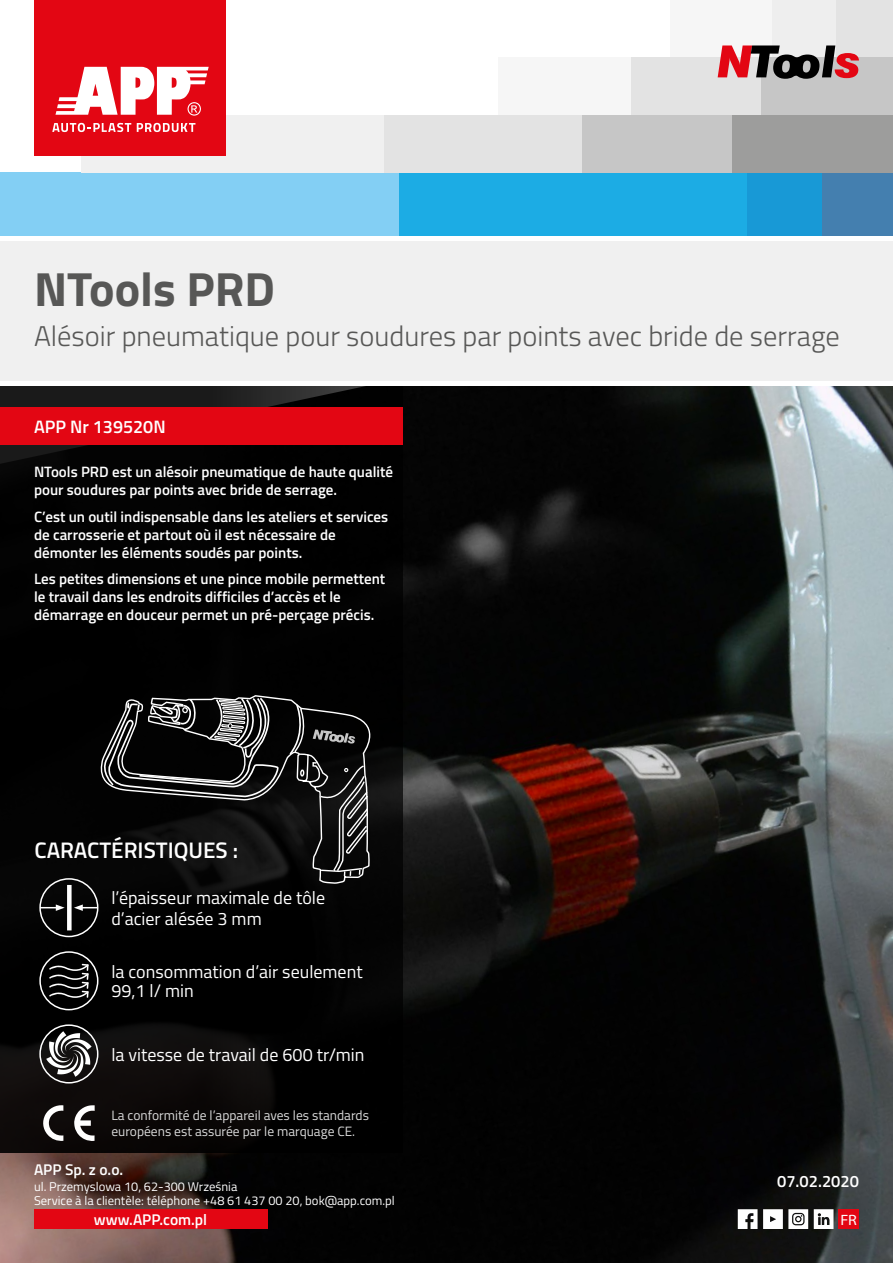
<style>
.page{position:relative;width:893px;height:1263px;background:#fff}
.page>*{position:absolute;margin:0;border:0;box-sizing:border-box;transform-origin:0 0}
.t1{font:700 48px "Titillium";color:#575756}
.t2{font:300 28.5px "Titillium";color:#575756}
.t3{font:600 22.5px "Titillium";color:#fff}
.t4{font:18px/21.6px "Titillium";color:#fff}
.t5{font:600 18px "Titillium";color:#fff}
.t6{font:600 16.5px "Titillium";color:#fff}
.t7{font:600 15.45px "Titillium";color:#fff}
.t8{font:600 15px/18px "Titillium";color:#fff}
.t9{font:semi-expanded 15px "Myriad Pro";color:#fff}
.t10{font:13.5px/16.2px "Titillium";color:#dadada}
.t11{font:12.75px/14.1px "Titillium";color:#fff}
</style>
<div class="page">
<div style="left:727px;top:172px;width:97px;height:64px;background:#1899d6"></div>
<div style="left:398px;top:172px;width:348px;height:64px;background:#1cace4"></div>
<div style="left:0;top:172px;width:399px;height:64px;background:#83cff4"></div>
<div style="left:830px;top:0;width:63px;height:57px;background:#e3e3e3"></div>
<div style="left:746px;top:0;width:90px;height:57px;background:#eee"></div>
<div style="left:670px;top:0;width:101px;height:57px;background:#f6f6f6"></div>
<div style="left:761px;top:57px;width:132px;height:58px;background:#c6c6c6"></div>
<div style="left:629px;top:57px;width:132px;height:58px;background:#e3e3e3"></div>
<div style="left:499px;top:57px;width:132px;height:58px;background:#f6f6f6"></div>
<div style="left:822px;top:172px;width:71px;height:64px;background:#447faf"></div>
<div style="left:732px;top:115px;width:161px;height:57px;background:#9d9d9c"></div>
<div style="left:383px;top:115px;width:205px;height:57px;background:#e3e3e3"></div>
<div style="left:81px;top:115px;width:302px;height:57px;background:#f0f0f0"></div>
<div style="left:583px;top:115px;width:149px;height:57px;background:#c6c6c6"></div>
<div style="left:35px;top:0;width:191px;height:156px;background:#e30613"></div>
<svg style="left:52px;top:123px;width:79px;height:9px"></svg>
<svg style="left:137px;top:123px;width:58px;height:9px"></svg>
<svg style="left:55px;top:67px;width:154px;height:49px"></svg>
<img style="left:0;top:386px;width:893px;height:877px">
<div style="left:0;top:386px;width:403px;height:766px;background:#000"></div>
<div style="left:0;top:236px;width:893px;height:146px;background:#f0f0f0"></div>
<hr style="left:0;top:236px;width:893px;height:4px;background:#fff">
<div style="left:0;top:407px;width:403px;height:37px;background:#e30613"></div>
<svg style="left:718px;top:45px;width:141px;height:34px"></svg>
<svg style="left:74px;top:1105px;width:21px;height:36px"></svg>
<svg style="left:42px;top:1104px;width:21px;height:37px"></svg>
<svg style="left:738px;top:1209px;width:19px;height:20px"></svg>
<svg style="left:763px;top:1209px;width:45px;height:20px"></svg>
<svg style="left:814px;top:1209px;width:19px;height:20px"></svg>
<div style="left:34px;top:1209px;width:233px;height:20px;background:#e30613"></div>
<div style="left:838px;top:1209px;width:21px;height:20px;background:#e30613"></div>
<svg style="left:126px;top:695px;width:258px;height:190px"></svg>
<svg style="left:100px;top:696px;width:207px;height:102px"></svg>
<svg style="left:344px;top:768px;width:4px;height:4px"></svg>
<svg style="left:313px;top:729px;width:42px;height:15px"></svg>
<svg style="left:42px;top:904px;width:23px;height:7px"></svg>
<svg style="left:74px;top:904px;width:21px;height:7px"></svg>
<div style="left:67px;top:885px;width:5px;height:45px;background:#fff"></div>
<div style="left:39px;top:878px;width:59px;height:59px;border:2px solid #fff;border-radius:50%"></div>
<div style="left:39px;top:1024px;width:59px;height:59px;border:2px solid #fff;border-radius:50%"></div>
<svg style="left:46px;top:1031px;width:46px;height:46px;background:#656464"></svg>
<div style="left:39px;top:951px;width:59px;height:59px;border:2px solid #fff;border-radius:50%"></div>
<svg style="left:49px;top:963px;width:40px;height:35px"></svg>
<h1 class="t1" style="left:34px;top:252px;width:243px">NTools PRD</h1>
<h2 class="t2" style="left:34px;top:316px;width:807px">Alésoir pneumatique pour soudures par points avec bride de serrage</h2>
<p class="t5" style="left:34px;top:413px;width:133px">APP Nr 139520N</p>
<p class="t8" style="left:34px;top:462px;width:361px">NTools PRD est un alésoir pneumatique de haute qualité pour soudures par points avec bride de serrage.</p>
<p class="t8" style="left:34px;top:506px;width:356px">C’est un outil indispensable dans les ateliers et services de carrosserie et partout où il est nécessaire de démonter les éléments soudés par points.</p>
<p class="t8" style="left:34px;top:569px;width:353px">Les petites dimensions et une pince mobile permettent le travail dans les endroits difficiles d’accès et le démarrage en douceur permet un pré-perçage précis.</p>
<h3 class="t3" style="left:35px;top:833px;width:205px">CARACTÉRISTIQUES :</h3>
<p class="t4" style="left:111px;top:886px;width:215px">l’épaisseur maximale de tôle d’acier alésée 3 mm</p>
<p class="t4" style="left:111px;top:961px;width:253px;line-height:19.5px">la consommation d’air seulement<br>99,1 l/ min</p>
<p class="t4" style="left:111px;top:1043px;width:254px">la vitesse de travail de 600 tr/min</p>
<p class="t10" style="left:111px;top:1106px;width:259px">La conformité de l’appareil aves les standards européens est assurée par le marquage CE.</p>
<p class="t7" style="left:34px;top:1158px;width:91px">APP Sp. z o.o.</p>
<p class="t11" style="left:34px;top:1179px;width:362px">ul. Przemyslowa 10, 62-300 Września<br>Service à la clientèle: téléphone +48 61 437 00 20, bok@app.com.pl</p>
<p class="t7" style="left:94px;top:1208px;width:115px">www.APP.com.pl</p>
<p class="t9" style="left:840px;top:1210px;width:18px">FR</p>
<p class="t6" style="left:777px;top:1169px;width:83px">07.02.2020</p>
</div>
